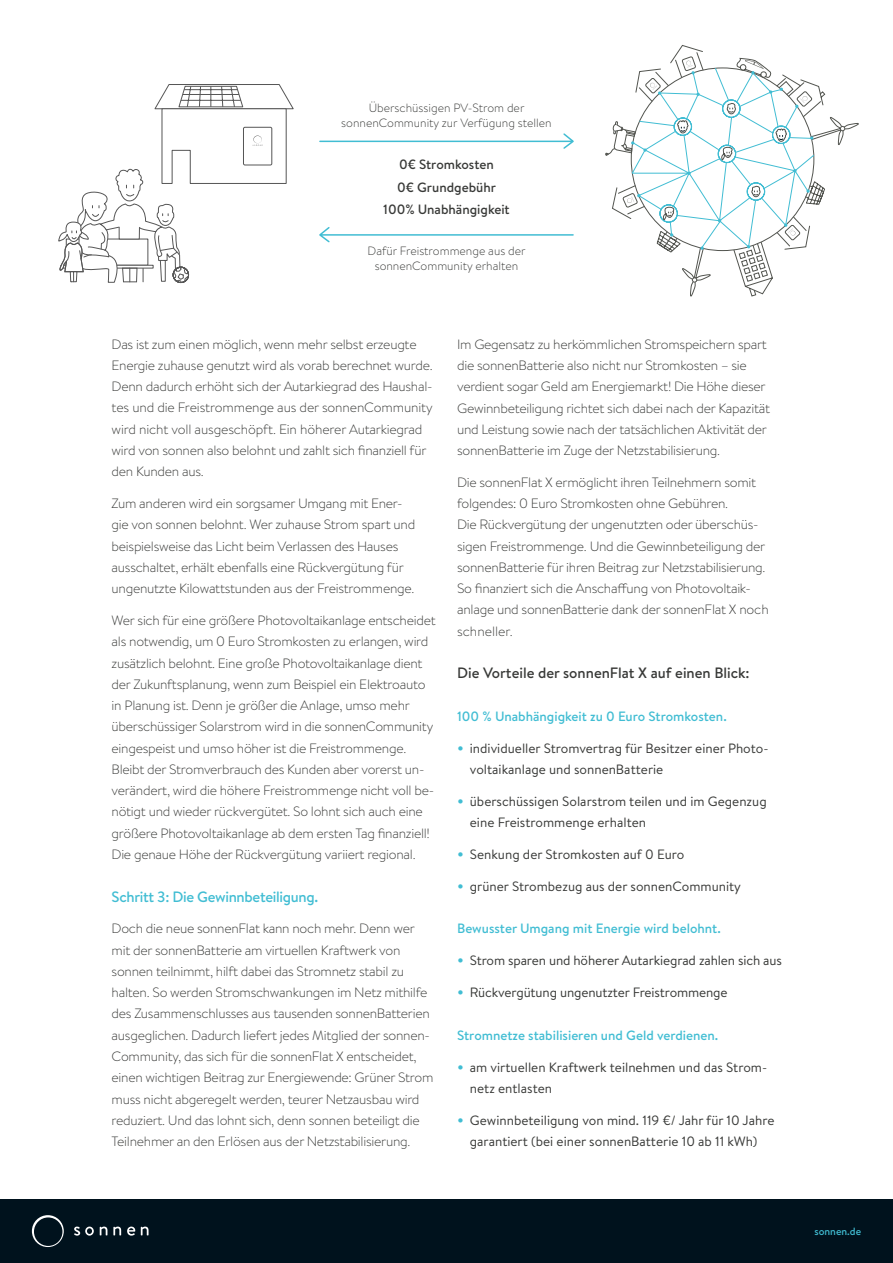
<style>
.page{position:relative;width:893px;height:1263px;background:#fff}
.page>*{position:absolute;margin:0;border:0;box-sizing:border-box;transform-origin:0 0}
.t1{font:500 15px "Brandon Text";color:#383937}
.t2{font:500 15px "Brandon Text";letter-spacing:-.02em;color:#41bdd3}
.t3{font:300 13.5px/21.3px "Brandon Text";letter-spacing:-.02em;color:#383937}
.t4{font:13.5px/21.3px "Brandon Text";color:#383937}
.t5{font:500 13.5px "Brandon Text";color:#41bdd3}
.t6{font:500 13.5px/22.6px "Brandon Text";color:#383937;text-align:center}
.t7{font:300 12px/15px "Brandon Text";color:#383937;text-align:center}
.t8{font:500 10.5px "Brandon Text";color:#41bdd3}
.s1{font-weight:500;font-size:18px;color:#41bdd3}
</style>
<div class="page">
<div style="left:0;top:1199px;width:893px;height:64px;background:#00121d"></div>
<svg style="left:74px;top:1226px;width:20px;height:9px"></svg>
<svg style="left:100px;top:1226px;width:7px;height:9px"></svg>
<svg style="left:113px;top:1226px;width:8px;height:9px"></svg>
<svg style="left:127px;top:1226px;width:8px;height:9px"></svg>
<svg style="left:141px;top:1226px;width:8px;height:9px"></svg>
<svg style="left:32px;top:1215px;width:32px;height:32px"></svg>
<svg style="left:58px;top:84px;width:236px;height:199px"></svg>
<svg style="left:319px;top:133px;width:255px;height:16px"></svg>
<svg style="left:319px;top:227px;width:255px;height:16px"></svg>
<svg style="left:605px;top:45px;width:254px;height:252px"></svg>
<p class="t7" style="left:341px;top:100px;width:212px">Überschüssigen PV-Strom der sonnenCommunity zur Verfügung stellen</p>
<p class="t6" style="left:383px;top:153px;width:128px">0€ Stromkosten<br>0€ Grundgebühr<br>100% Unabhängigkeit</p>
<p class="t7" style="left:368px;top:243px;width:160px">Dafür Freistrommenge aus der sonnenCommunity erhalten</p>
<p class="t3" style="left:112px;top:333px;width:323px">Das ist zum einen möglich, wenn mehr selbst erzeugte Energie zuhause genutzt wird als vorab berechnet wurde.<br>Denn dadurch erhöht sich der Autarkiegrad des Haushal&shy;tes und die Freistrommenge aus der sonnenCommunity wird nicht voll ausgeschöpft. Ein höherer Autarkiegrad wird von sonnen also belohnt und zahlt sich finanziell für den Kunden aus.</p>
<p class="t3" style="left:112px;top:492px;width:305px">Zum anderen wird ein sorgsamer Umgang mit Ener&shy;gie von sonnen belohnt. Wer zuhause Strom spart und beispielsweise das Licht beim Verlassen des Hauses ausschaltet, erhält ebenfalls eine Rückvergütung für ungenutzte Kilowattstunden aus der Freistrommenge.</p>
<p class="t3" style="left:112px;top:609px;width:326px">Wer sich für eine größere Photovoltaikanlage entscheidet als notwendig, um 0 Euro Stromkosten zu erlangen, wird zusätzlich belohnt. Eine große Photovoltaikanlage dient der Zukunftsplanung, wenn zum Beispiel ein Elektroauto in Planung ist. Denn je größer die Anlage, umso mehr überschüssiger Solarstrom wird in die sonnenCommunity eingespeist und umso höher ist die Freistrommenge.<br>Bleibt der Stromverbrauch des Kunden aber vorerst un&shy;verändert, wird die höhere Freistrommenge nicht voll be&shy;nötigt und wieder rückvergütet. So lohnt sich auch eine größere Photovoltaikanlage ab dem ersten Tag finanziell!<br>Die genaue Höhe der Rückvergütung variiert regional.</p>
<p class="t2" style="left:112px;top:886px;width:208px">Schritt 3: Die Gewinnbeteiligung.</p>
<p class="t3" style="left:112px;top:918px;width:323px">Doch die neue sonnenFlat kann noch mehr. Denn wer mit der sonnenBatterie am virtuellen Kraftwerk von sonnen teilnimmt, hilft dabei das Stromnetz stabil zu halten. So werden Stromschwankungen im Netz mithilfe des Zusammenschlusses aus tausenden sonnenBatterien ausgeglichen. Dadurch liefert jedes Mitglied der sonnen-Community, das sich für die sonnenFlat X entscheidet, einen wichtigen Beitrag zur Energiewende: Grüner Strom muss nicht abgeregelt werden, teurer Netzausbau wird reduziert. Und das lohnt sich, denn sonnen beteiligt die Teilnehmer an den Erlösen aus der Netzstabilisierung.</p>
<p class="t3" style="left:457px;top:333px;width:314px">Im Gegensatz zu herkömmlichen Stromspeichern spart die sonnenBatterie also nicht nur Stromkosten – sie verdient sogar Geld am Energiemarkt! Die Höhe dieser Gewinnbeteiligung richtet sich dabei nach der Kapazität und Leistung sowie nach der tatsächlichen Aktivität der sonnenBatterie im Zuge der Netzstabilisierung.</p>
<p class="t3" style="left:457px;top:471px;width:313px">Die sonnenFlat X ermöglicht ihren Teilnehmern somit folgendes: 0 Euro Stromkosten ohne Gebühren.<br>Die Rückvergütung der ungenutzten oder überschüs&shy;sigen Freistrommenge. Und die Gewinnbeteiligung der sonnenBatterie für ihren Beitrag zur Netzstabilisierung.<br>So finanziert sich die Anschaffung von Photovoltaik&shy;anlage und sonnenBatterie dank der sonnenFlat X noch schneller.</p>
<p class="t1" style="left:457px;top:663px;width:294px">Die Vorteile der sonnenFlat X auf einen Blick:</p>
<p class="t5" style="left:457px;top:707px;width:271px">100 % Unabhängigkeit zu 0 Euro Stromkosten.</p>
<p class="t4" style="left:470px;top:737px;width:300px;text-indent:-13px"><span class="s1">•</span> individueller Stromvertrag für Besitzer einer Photo&shy;voltaikanlage und sonnenBatterie</p>
<p class="t4" style="left:470px;top:790px;width:298px;text-indent:-13px"><span class="s1">•</span> überschüssigen Solarstrom teilen und im Gegenzug eine Freistrommenge erhalten</p>
<p class="t4" style="left:457px;top:843px;width:229px"><span class="s1">•</span> Senkung der Stromkosten auf 0 Euro</p>
<p class="t4" style="left:457px;top:875px;width:285px"><span class="s1">•</span> grüner Strombezug aus der sonnenCommunity</p>
<p class="t5" style="left:457px;top:919px;width:265px">Bewusster Umgang mit Energie wird belohnt.</p>
<p class="t4" style="left:457px;top:949px;width:326px"><span class="s1">•</span> Strom sparen und höherer Autarkiegrad zahlen sich aus</p>
<p class="t4" style="left:457px;top:981px;width:272px"><span class="s1">•</span> Rückvergütung ungenutzter Freistrommenge</p>
<p class="t5" style="left:457px;top:1026px;width:263px">Stromnetze stabilisieren und Geld verdienen.</p>
<p class="t4" style="left:470px;top:1056px;width:299px;text-indent:-13px"><span class="s1">•</span> am virtuellen Kraftwerk teilnehmen und das Strom&shy;netz entlasten</p>
<p class="t4" style="left:457px;top:1109px;width:319px;text-align:center"><span class="s1">•</span> Gewinnbeteiligung von mind. 119 €/ Jahr für 10 Jahre garantiert (bei einer sonnenBatterie 10 ab 11 kWh)</p>
<p class="t8" style="left:814px;top:1224px;width:48px">sonnen.de</p>
</div>
